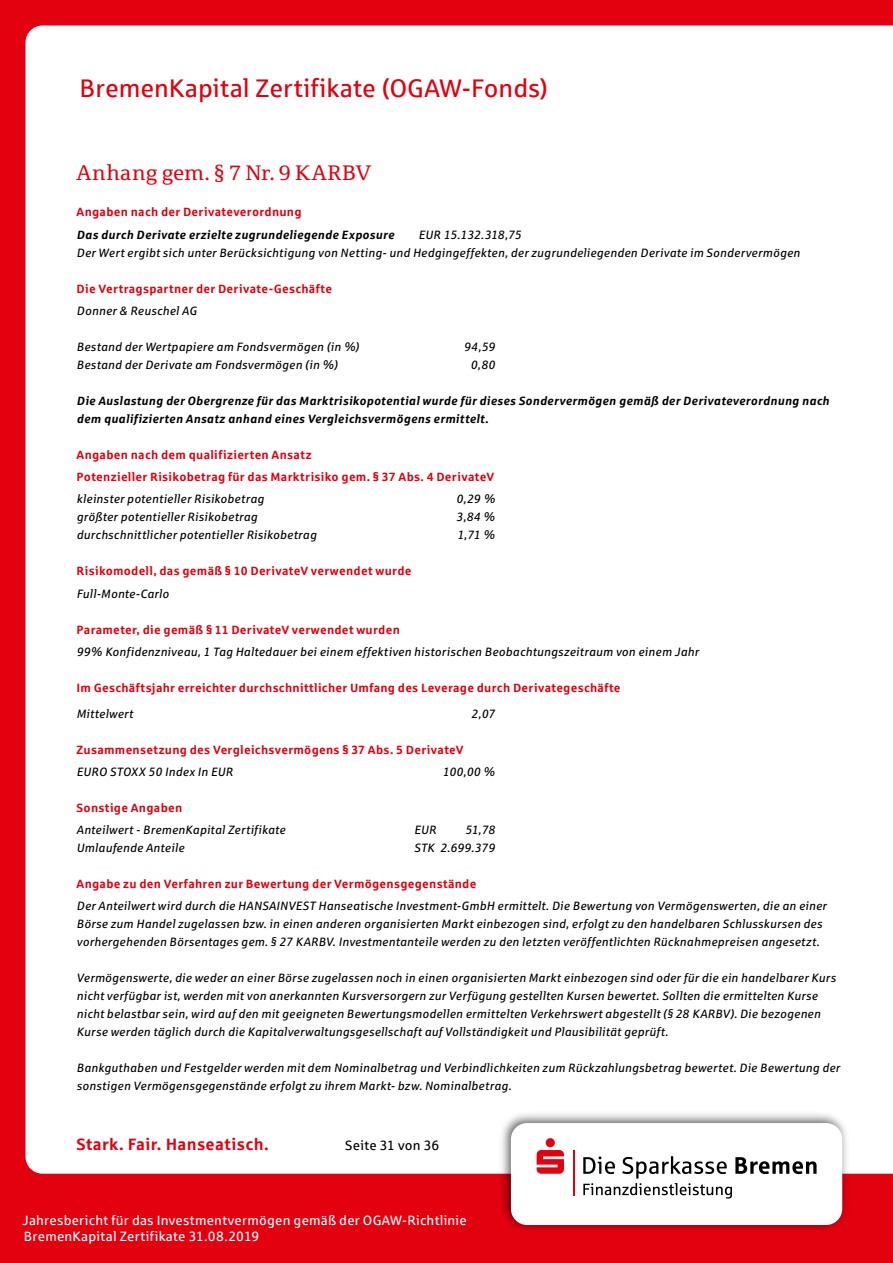
<style>
.page{position:relative;width:893px;height:1263px;background:#e3000f}
.page>*{position:absolute;margin:0;border:0;box-sizing:border-box;transform-origin:0 0}
.t1{font:25.5px "Sparkasse Rg";color:#e3000f}
.t2{font:21px "Sparkasse Serif";letter-spacing:.01em;color:#e3000f}
.t3{font:700 16.5px "Sparkasse Rg";letter-spacing:.015em;color:#e3000f}
.t4{font:13.5px/16.2px "Sparkasse Rg";letter-spacing:.015em;color:#fff}
.t5{font:13.5px "Sparkasse Rg";letter-spacing:.015em;color:#000}
.t6{font:italic 12px/18px "Sparkasse Rg";letter-spacing:.02em;color:#000}
.t7{font:700 12px/22.2px "Sparkasse Rg";letter-spacing:.025em;color:#e3000f}
.t8{font:italic 700 12px/18px "Sparkasse Rg";letter-spacing:.02em;color:#000}
</style>
<div class="page">
<div style="left:26px;top:26px;width:867px;height:1148px;background:#fff"></div>
<img style="left:496px;top:1108px;width:357px;height:121px">
<div style="left:511px;top:1123px;width:331px;height:102px;background:#fff;border-radius:16px"></div>
<div style="left:546px;top:1138px;width:9px;height:9px;background:#e3000f;border-radius:50%"></div>
<svg style="left:537px;top:1150px;width:27px;height:24px"></svg>
<svg style="left:583px;top:1156px;width:233px;height:42px"></svg>
<hr style="left:573px;top:1150px;width:2px;height:45px;background:#e3000f">
<h1 class="t1" style="left:80px;top:72px;width:470px">BremenKapital Zertifikate (OGAW-Fonds)</h1>
<h2 class="t2" style="left:77px;top:160px;width:296px">Anhang gem. § 7 Nr. 9 KARBV</h2>
<p class="t7" style="left:77px;top:201px;width:227px">Angaben nach der Derivateverordnung</p>
<p class="t8" style="left:77px;top:225px;width:319px">Das durch Derivate erzielte zugrundeliegende Exposure</p>
<p class="t6" style="left:77px;top:225px;width:725px;text-indent:342px">EUR 15.132.318,75<br>Der Wert ergibt sich unter Berücksichtigung von Netting- und Hedgingeffekten, der zugrundeliegenden Derivate im Sondervermögen</p>
<p class="t7" style="left:77px;top:277px;width:257px">Die Vertragspartner der Derivate-Geschäfte</p>
<p class="t6" style="left:77px;top:301px;width:122px">Donner &amp; Reuschel AG</p>
<p class="t6" style="left:77px;top:337px;width:284px">Bestand der Wertpapiere am Fondsvermögen (in %)</p>
<p class="t6" style="left:464px;top:337px;width:33px">94,59</p>
<p class="t6" style="left:77px;top:355px;width:263px">Bestand der Derivate am Fondsvermögen (in %)</p>
<p class="t6" style="left:471px;top:355px;width:26px">0,80</p>
<p class="t8" style="left:77px;top:391px;width:754px">Die Auslastung der Obergrenze für das Marktrisikopotential wurde für dieses Sondervermögen gemäß der Derivateverordnung nach dem qualifizierten Ansatz anhand eines Vergleichsvermögens ermittelt.</p>
<p class="t7" style="left:77px;top:443px;width:419px">Angaben nach dem qualifizierten Ansatz<br>Potenzieller Risikobetrag für das Marktrisiko gem. § 37 Abs. 4 DerivateV</p>
<p class="t6" style="left:77px;top:490px;width:189px">kleinster potentieller Risikobetrag</p>
<p class="t6" style="left:456px;top:490px;width:40px">0,29 %</p>
<p class="t6" style="left:77px;top:508px;width:182px">größter potentieller Risikobetrag</p>
<p class="t6" style="left:456px;top:508px;width:41px">3,84 %</p>
<p class="t6" style="left:77px;top:526px;width:241px">durchschnittlicher potentieller Risikobetrag</p>
<p class="t6" style="left:457px;top:526px;width:39px">1,71 %</p>
<p class="t7" style="left:77px;top:560px;width:336px">Risikomodell, das gemäß § 10 DerivateV verwendet wurde</p>
<p class="t6" style="left:77px;top:584px;width:94px">Full-Monte-Carlo</p>
<p class="t7" style="left:77px;top:618px;width:325px">Parameter, die gemäß § 11 DerivateV verwendet wurden</p>
<p class="t6" style="left:77px;top:642px;width:624px">99% Konfidenzniveau, 1 Tag Haltedauer bei einem effektiven historischen Beobachtungszeitraum von einem Jahr</p>
<p class="t7" style="left:77px;top:676px;width:546px">Im Geschäftsjahr erreichter durchschnittlicher Umfang des Leverage durch Derivategeschäfte</p>
<p class="t6" style="left:77px;top:704px;width:58px">Mittelwert</p>
<p class="t6" style="left:471px;top:704px;width:25px">2,07</p>
<p class="t7" style="left:77px;top:738px;width:389px">Zusammensetzung des Vergleichsvermögens § 37 Abs. 5 DerivateV</p>
<p class="t6" style="left:77px;top:762px;width:158px">EURO STOXX 50 Index In EUR</p>
<p class="t6" style="left:443px;top:762px;width:54px">100,00 %</p>
<p class="t7" style="left:77px;top:796px;width:107px">Sonstige Angaben</p>
<p class="t6" style="left:77px;top:820px;width:211px">Anteilwert - BremenKapital Zertifikate</p>
<p class="t6" style="left:414px;top:820px;width:24px">EUR</p>
<p class="t6" style="left:465px;top:820px;width:32px">51,78</p>
<p class="t6" style="left:77px;top:838px;width:109px">Umlaufende Anteile</p>
<p class="t6" style="left:414px;top:838px;width:83px">STK 2.699.379</p>
<p class="t7" style="left:77px;top:872px;width:401px">Angabe zu den Verfahren zur Bewertung der Vermögensgegenstände</p>
<p class="t6" style="left:77px;top:897px;width:752px">Der Anteilwert wird durch die HANSAINVEST Hanseatische Investment-GmbH ermittelt. Die Bewertung von Vermögenswerten, die an einer<br>Börse zum Handel zugelassen bzw. in einen anderen organisierten Markt einbezogen sind, erfolgt zu den handelbaren Schlusskursen des vorhergehenden Börsentages gem. § 27 KARBV. Investmentanteile werden zu den letzten veröffentlichten Rücknahmepreisen angesetzt.</p>
<p class="t6" style="left:77px;top:969px;width:761px">Vermögenswerte, die weder an einer Börse zugelassen noch in einen organisierten Markt einbezogen sind oder für die ein handelbarer Kurs nicht verfügbar ist, werden mit von anerkannten Kursversorgern zur Verfügung gestellten Kursen bewertet. Sollten die ermittelten Kurse nicht belastbar sein, wird auf den mit geeigneten Bewertungsmodellen ermittelten Verkehrswert abgestellt (§ 28 KARBV). Die bezogenen Kurse werden täglich durch die Kapitalverwaltungsgesellschaft auf Vollständigkeit und Plausibilität geprüft.</p>
<p class="t6" style="left:77px;top:1059px;width:765px">Bankguthaben und Festgelder werden mit dem Nominalbetrag und Verbindlichkeiten zum Rückzahlungsbetrag bewertet. Die Bewertung der sonstigen Vermögensgegenstände erfolgt zu ihrem Markt- bzw. Nominalbetrag.</p>
<h3 class="t3" style="left:76px;top:1133px;width:194px">Stark. Fair. Hanseatisch.</h3>
<p class="t5" style="left:345px;top:1137px;width:96px">Seite 31 von 36</p>
<p class="t4" style="left:22px;top:1212px;width:446px">Jahresbericht für das Investmentvermögen gemäß der OGAW-Richtlinie<br>BremenKapital Zertifikate 31.08.2019</p>
</div>
